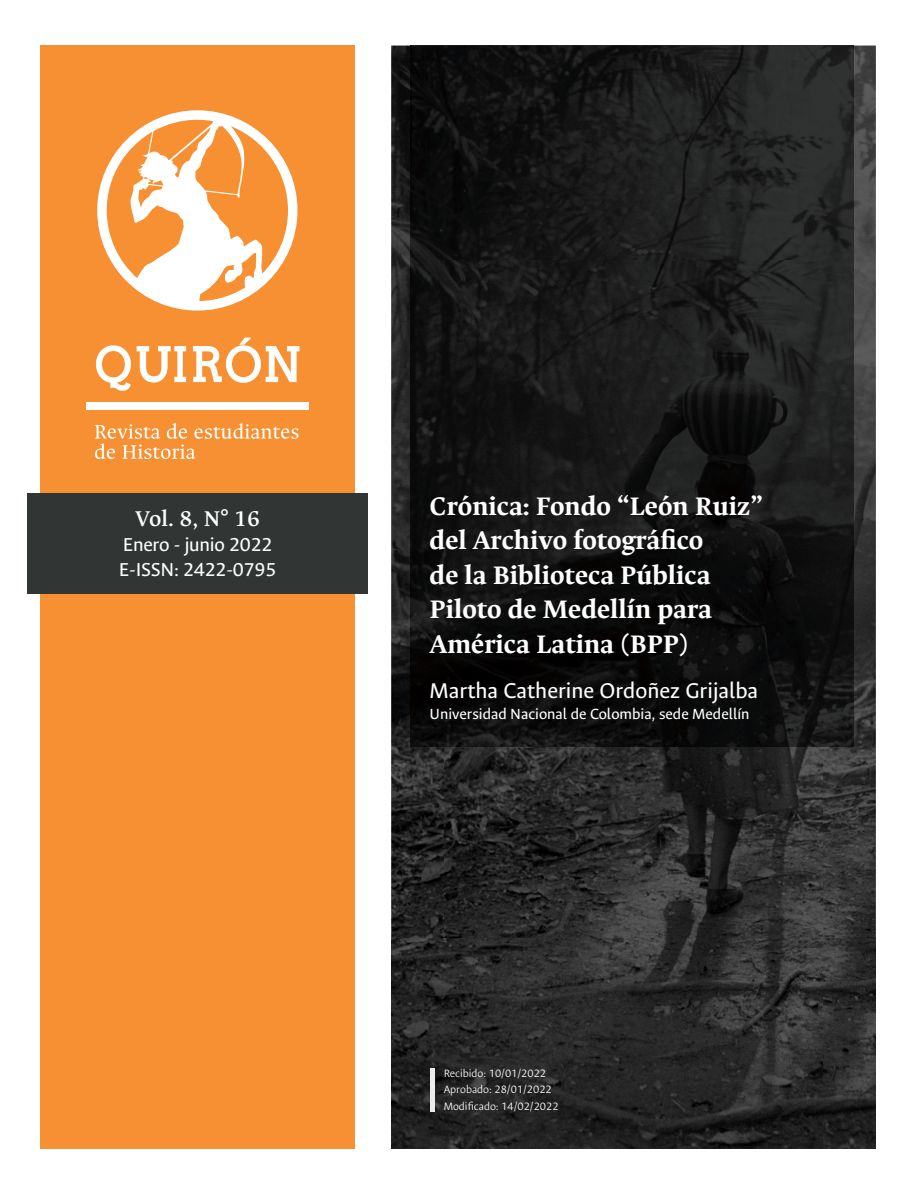
<style>
.page{position:relative;width:918px;height:1188px;background:#fff}
.page>*{position:absolute;margin:0;border:0;box-sizing:border-box;transform-origin:0 0}
.t1{font:700 28.5px/34.5px "Ancizar Serif";color:#fff}
.t2{font:24px "Ancizar Sans";color:#fff}
.t3{font:600 24px "Ancizar Serif";color:#fff}
.t4{font:21px/25.2px "Ancizar Sans";letter-spacing:-.01em;color:#fff}
.t5{font:16.5px "Ancizar Sans";color:#fff}
.t6{font:300 12px/16.5px "Ancizar Sans";color:#fff}
</style>
<div class="page">
<img style="left:391px;top:45px;width:54px;height:894px">
<img style="left:822px;top:45px;width:54px;height:1104px">
<img style="left:445px;top:746px;width:215px;height:193px">
<img style="left:660px;top:746px;width:162px;height:403px">
<img style="left:391px;top:939px;width:270px;height:210px">
<div style="left:40px;top:45px;width:315px;height:1104px;background:#f69032"></div>
<div style="left:28px;top:494px;width:340px;height:100px;background:#313635"></div>
<svg style="left:97px;top:110px;width:201px;height:201px"></svg>
<div style="left:87px;top:402px;width:222px;height:7px;background:#fff"></div>
<svg style="left:193px;top:338px;width:107px;height:45px"></svg>
<svg style="left:137px;top:346px;width:49px;height:37px"></svg>
<svg style="left:96px;top:345px;width:35px;height:46px"></svg>
<svg style="left:95px;top:423px;width:204px;height:36px"></svg>
<img style="left:410px;top:45px;width:444px;height:701px">
<div style="left:430px;top:1068px;width:5px;height:43px;background:#ebebec"></div>
<p class="t3" style="left:135px;top:504px;width:126px">Vol. 8, N° 16</p>
<p class="t4" style="left:119px;top:532px;width:159px">Enero - junio 2022<br>E-ISSN: 2422-0795</p>
<p class="t1" style="left:430px;top:489px;width:335px">Crónica: Fondo “León Ruiz” del Archivo fotográfico<br>de la Biblioteca Pública<br>Piloto de Medellín para<br>América Latina (BPP)</p>
<p class="t2" style="left:430px;top:677px;width:330px">Martha Catherine Ordoñez Grijalba</p>
<p class="t5" style="left:430px;top:705px;width:321px">Universidad Nacional de Colombia, sede Medellín</p>
<p class="t6" style="left:444px;top:1065px;width:116px">Recibido: 10/01/2022<br>Aprobado: 28/01/2022<br>Modificado: 14/02/2022</p>
</div>
